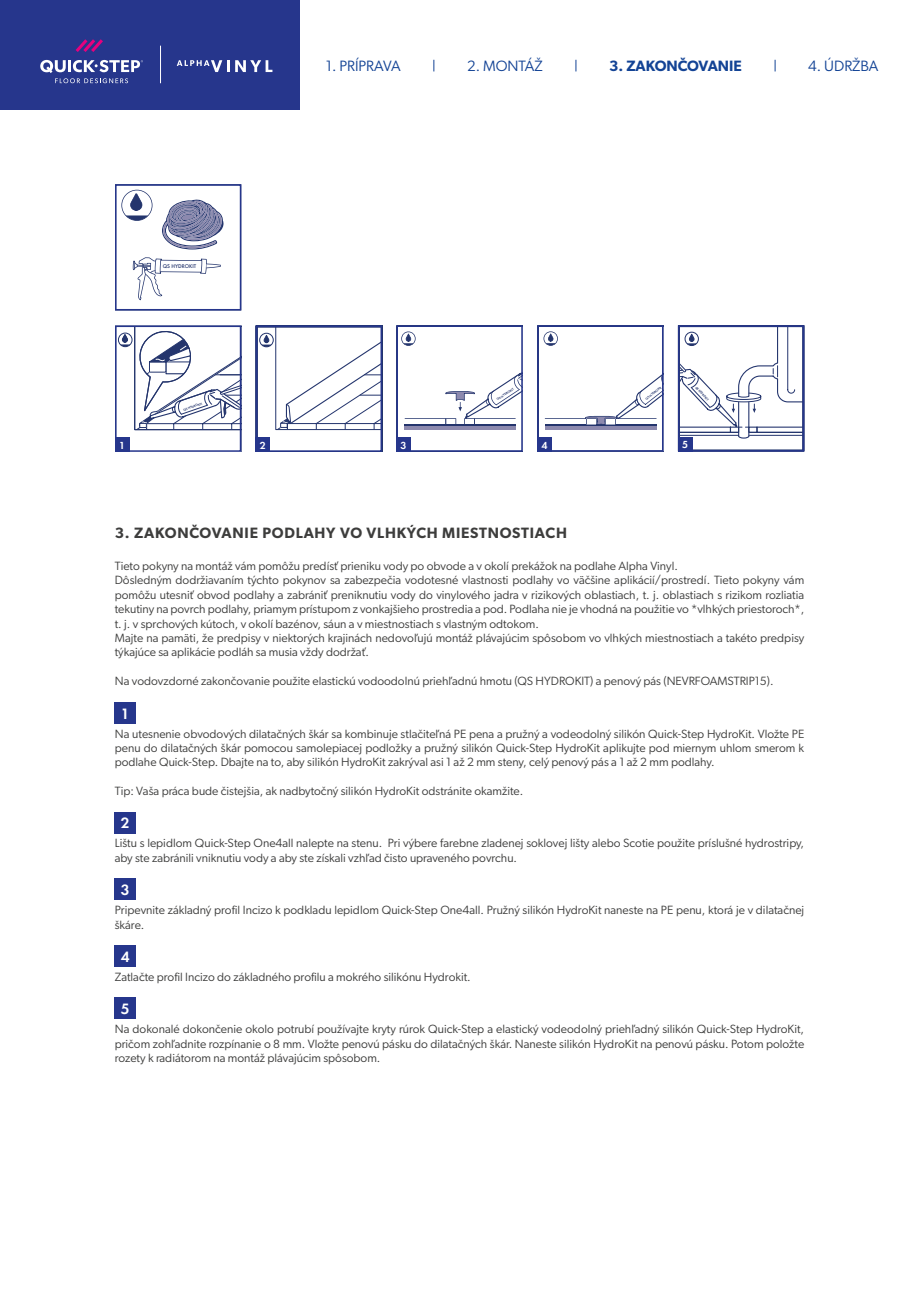
<style>
.page{position:relative;width:919px;height:1289px;background:#fff}
.page>*{position:absolute;margin:0;border:0;box-sizing:border-box;transform-origin:0 0}
.t1{font:600 15.6px "Futura PT";color:#fff}
.t2{font:600 15px "Gibson";letter-spacing:.05em;color:#3d3d3c}
.t3{font:15px "Gibson";color:#134395}
.t4{font:600 15px "Gibson";color:#134395}
.T1{font:12px/14.4px "Gibson";color:#3d3d3c;text-align:justify}
.t5{font:600 10.65px "Futura PT";color:#fff}
.t6{font:500 5.7px "Futura PT";color:#24356d}
.t7{font:600 3.3px "Futura PT";color:#24356d;scale:.84 1}
.t8{font:italic 600 3.15px "Futura PT";color:#24356d}
</style>
<div class="page">
<svg style="left:259px;top:328px;width:120px;height:103px"></svg>
<div style="left:256px;top:325px;width:126px;height:127px;border:2px solid #26368c"></div>
<svg style="left:401px;top:331px;width:118px;height:99px"></svg>
<div style="left:396px;top:325px;width:126px;height:126px;border:2px solid #26368c"></div>
<svg style="left:543px;top:331px;width:117px;height:117px"></svg>
<div style="left:537px;top:325px;width:126px;height:126px;border:2px solid #26368c"></div>
<svg style="left:681px;top:328px;width:120px;height:111px"></svg>
<div style="left:678px;top:325px;width:126px;height:126px;border:2px solid #26368c"></div>
<svg style="left:121px;top:189px;width:103px;height:112px"></svg>
<div style="left:115px;top:184px;width:126px;height:126px;border:2px solid #26368c"></div>
<div style="left:678px;top:437px;width:14px;height:14px;background:#26368c"></div>
<div style="left:256px;top:437px;width:14px;height:15px;background:#26368c"></div>
<div style="left:396px;top:437px;width:15px;height:15px;background:#26368c"></div>
<div style="left:537px;top:437px;width:14px;height:15px;background:#26368c"></div>
<div style="left:0;top:0;width:300px;height:110px;background:#26368c"></div>
<hr style="left:160px;top:46px;width:1px;height:37px;background:#fff">
<svg style="left:76px;top:39px;width:27px;height:13px"></svg>
<svg style="left:40px;top:60px;width:103px;height:23px"></svg>
<svg style="left:235px;top:60px;width:37px;height:12px"></svg>
<svg style="left:177px;top:60px;width:52px;height:12px"></svg>
<div style="left:115px;top:702px;width:21px;height:21px;background:#26368c"></div>
<div style="left:115px;top:812px;width:21px;height:21px;background:#26368c"></div>
<div style="left:115px;top:878px;width:21px;height:21px;background:#26368c"></div>
<div style="left:115px;top:945px;width:21px;height:21px;background:#26368c"></div>
<div style="left:115px;top:997px;width:21px;height:21px;background:#26368c"></div>
<svg style="left:115px;top:325px;width:126px;height:127px"></svg>
<p class="t6" style="left:163px;top:263px;width:35px">QS HYDROKIT</p>
<p class="t8" style="left:183px;top:408px;width:21px;rotate:-19deg">QS HYD OKIT</p>
<p class="t3" style="left:326px;top:57px;width:76px">1. PRÍPRAVA</p>
<p class="t3" style="left:467px;top:57px;width:77px">2. MONTÁŽ</p>
<p class="t4" style="left:609px;top:57px;width:134px">3. ZAKONČOVANIE</p>
<p class="t3" style="left:808px;top:57px;width:72px">4. ÚDRŽBA</p>
<p class="t8" style="left:496px;top:398px;width:21px;rotate:-33deg">QS HYDROKIT</p>
<p class="t8" style="left:645px;top:397px;width:21px;rotate:-38deg">QS HYDROKIT</p>
<p class="t7" style="left:697px;top:385px;width:23px;rotate:46deg">QS HYDROKIT</p>
<p class="t5" style="left:119px;top:438px;width:8px">1</p>
<p class="t5" style="left:260px;top:438px;width:8px">2</p>
<p class="t5" style="left:400px;top:438px;width:8px">3</p>
<p class="t5" style="left:541px;top:438px;width:8px">4</p>
<p class="t5" style="left:682px;top:438px;width:8px">5</p>
<h2 class="t2" style="left:115px;top:523px;width:453px">3. ZAKONČOVANIE PODLAHY VO VLHKÝCH MIESTNOSTIACH</h2>
<p class="T1" style="left:115px;top:558px;width:564px">Tieto pokyny na montáž vám pomôžu predísť prieniku vody po obvode a v okolí prekážok na podlahe Alpha Vinyl.</p>
<p class="T1" style="left:115px;top:573px;width:691px">Dôsledným dodržiavaním týchto pokynov sa zabezpečia vodotesné vlastnosti podlahy vo väčšine aplikácií/prostredí. Tieto pokyny vám pomôžu utesniť obvod podlahy a zabrániť preniknutiu vody do vinylového jadra v rizikových oblastiach, t. j. oblastiach s rizikom rozliatia tekutiny na povrch podlahy, priamym prístupom z vonkajšieho prostredia a pod. Podlaha nie je vhodná na použitie vo *vlhkých priestoroch*, t. j. v sprchových kútoch, v okolí bazénov, sáun a v miestnostiach s vlastným odtokom.</p>
<p class="T1" style="left:115px;top:630px;width:691px">Majte na pamäti, že predpisy v niektorých krajinách nedovoľujú montáž plávajúcim spôsobom vo vlhkých miestnostiach a takéto predpisy týkajúce sa aplikácie podláh sa musia vždy dodržať.</p>
<p class="T1" style="left:115px;top:673px;width:660px">Na vodovzdorné zakončovanie použite elastickú vodoodolnú priehľadnú hmotu (QS HYDROKIT) a penový pás (NEVRFOAMSTRIP15).</p>
<p class="t1" style="left:121px;top:703px;width:10px">1</p>
<p class="T1" style="left:115px;top:726px;width:691px">Na utesnenie obvodových dilatačných škár sa kombinuje stlačiteľná PE pena a pružný a vodeodolný silikón Quick-Step HydroKit. Vložte PE penu do dilatačných škár pomocou samolepiacej podložky a pružný silikón Quick-Step HydroKit aplikujte pod miernym uhlom smerom k podlahe Quick-Step. Dbajte na to, aby silikón HydroKit zakrýval asi 1 až 2 mm steny, celý penový pás a 1 až 2 mm podlahy.</p>
<p class="T1" style="left:115px;top:783px;width:410px">Tip: Vaša práca bude čistejšia, ak nadbytočný silikón HydroKit odstránite okamžite.</p>
<p class="t1" style="left:121px;top:813px;width:10px">2</p>
<p class="T1" style="left:115px;top:836px;width:690px">Lištu s lepidlom Quick-Step One4all nalepte na stenu. Pri výbere farebne zladenej soklovej lišty alebo Scotie použite príslušné hydrostripy, aby ste zabránili vniknutiu vody a aby ste získali vzhľad čisto upraveného povrchu.</p>
<p class="t1" style="left:121px;top:880px;width:10px">3</p>
<p class="T1" style="left:115px;top:902px;width:691px">Pripevnite základný profil Incizo k podkladu lepidlom Quick-Step One4all. Pružný silikón HydroKit naneste na PE penu, ktorá je v dilatačnej škáre.</p>
<p class="t1" style="left:121px;top:946px;width:10px">4</p>
<p class="T1" style="left:115px;top:969px;width:357px">Zatlačte profil Incizo do základného profilu a mokrého silikónu Hydrokit.</p>
<p class="t1" style="left:121px;top:999px;width:10px">5</p>
<p class="T1" style="left:115px;top:1021px;width:691px">Na dokonalé dokončenie okolo potrubí používajte kryty rúrok Quick-Step a elastický vodeodolný priehľadný silikón Quick-Step HydroKit, pričom zohľadnite rozpínanie o 8 mm. Vložte penovú pásku do dilatačných škár. Naneste silikón HydroKit na penovú pásku. Potom položte rozety k radiátorom na montáž plávajúcim spôsobom.</p>
</div>
